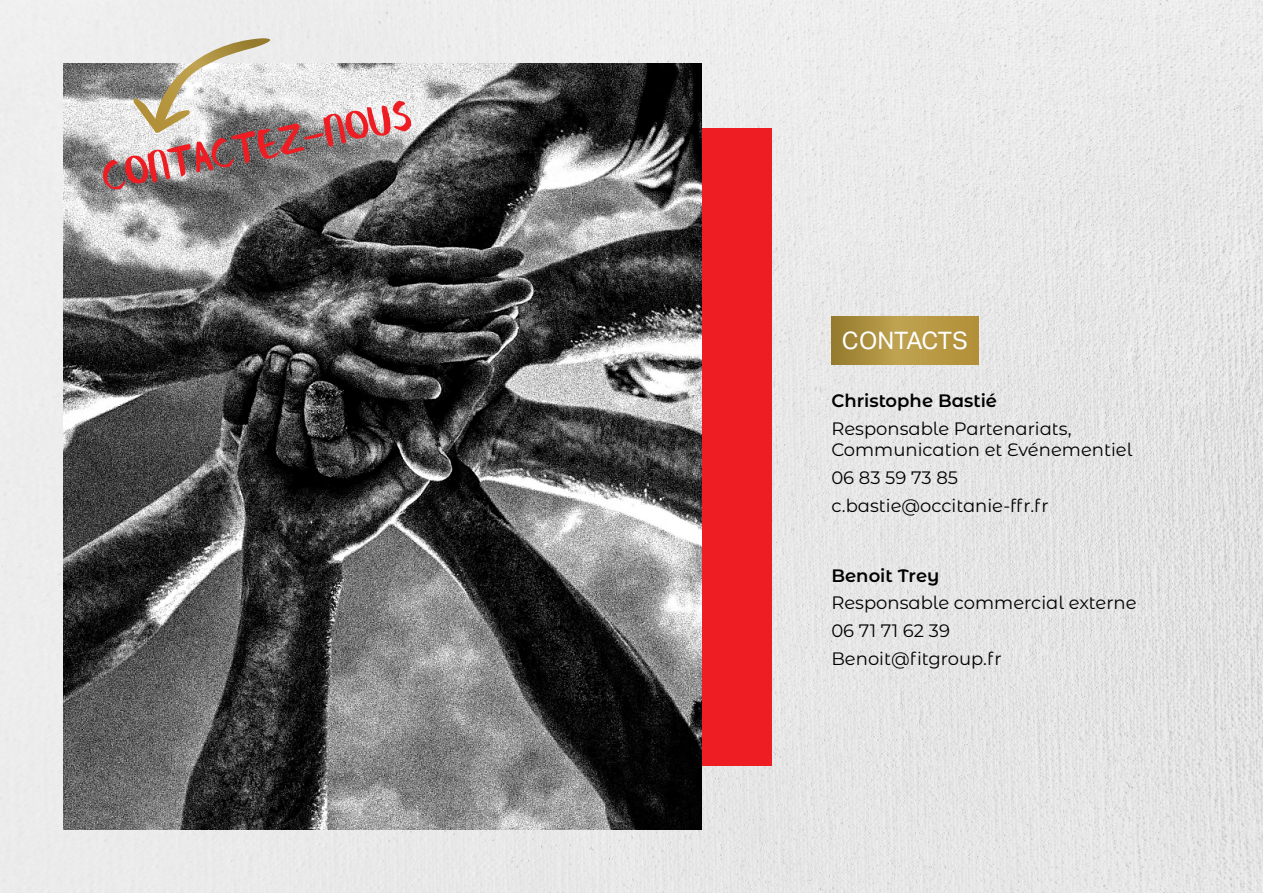
<style>
.page{position:relative;width:1263px;height:893px;background:#fff}
.page>*{position:absolute;margin:0;border:0;box-sizing:border-box;transform-origin:0 0}
.t1{font:47.4px "Banaue";color:#ee1d23}
.t2{font:24px "Aktiv Grotesk";color:#fff}
.t3{font:18px/21.6px "Montserrat Alternates";color:#000}
.t4{font:600 18px "Montserrat Alternates";color:#000}
</style>
<div class="page">
<img style="left:0;top:0;width:1263px;height:893px">
<div style="left:535px;top:128px;width:237px;height:637px;background:#ee1d23"></div>
<img style="left:64px;top:64px;width:638px;height:765px">
<svg style="left:831px;top:317px;width:147px;height:47px;background:#b19341"></svg>
<svg style="left:133px;top:38px;width:141px;height:95px"></svg>
<p class="t1" style="left:99px;top:158px;width:316px;rotate:-11deg">contactez-nous</p>
<p class="t2" style="left:842px;top:327px;width:127px">CONTACTS</p>
<p class="t4" style="left:831px;top:388px;width:167px">Christophe Bastié</p>
<p class="t3" style="left:831px;top:417px;width:302px">Responsable Partenariats,<br>Communication et Evénementiel</p>
<p class="t3" style="left:831px;top:466px;width:128px">06 83 59 73 85</p>
<p class="t3" style="left:831px;top:494px;width:219px">c.bastie@occitanie-ffr.fr</p>
<p class="t4" style="left:831px;top:563px;width:110px">Benoit Trey</p>
<p class="t3" style="left:831px;top:591px;width:307px">Responsable commercial externe</p>
<p class="t3" style="left:831px;top:619px;width:120px">06 71 71 62 39</p>
<p class="t3" style="left:831px;top:647px;width:172px">Benoit@fitgroup.fr</p>
</div>
